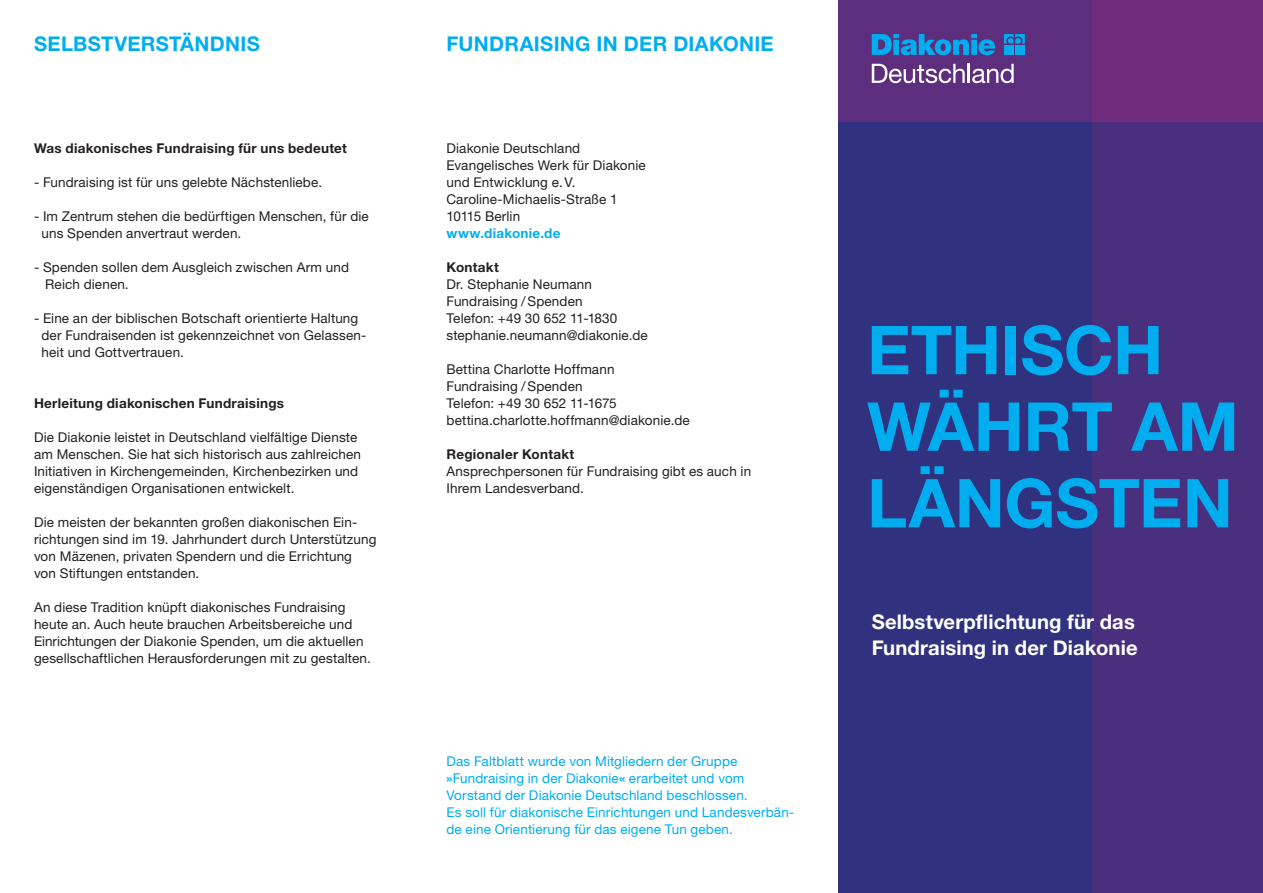
<style>
.page{position:relative;width:1263px;height:893px;background:#fff}
.page>*{position:absolute;margin:0;border:0;box-sizing:border-box;transform-origin:0 0}
.t1{font:700 67.5px/76.5px "Helvetica Neue LT Pro";letter-spacing:-.005em;color:#00aeef}
.t2{font:700 20.25px/25.5px "Helvetica Neue LT Pro";letter-spacing:.005em;color:#fff}
.t3{font:700 20.25px "Helvetica Neue LT Pro";letter-spacing:.015em;color:#00aeef}
.t4{font:13.5px/17px "Helvetica Neue LT Pro";letter-spacing:.01em;color:#231f20}
.t5{font:13.5px/17px "Helvetica Neue LT Pro";letter-spacing:.01em;color:#00aeef}
.t6{font:700 13.5px "Helvetica Neue LT Pro";letter-spacing:.02em;color:#231f20}
.t7{font:700 13.5px "Helvetica Neue LT Pro";letter-spacing:.02em;color:#00aeef}
.s1{font-weight:700}
</style>
<div class="page">
<div style="left:838px;top:119px;width:258px;height:774px;background:#30317f"></div>
<div style="left:838px;top:0;width:263px;height:121px;background:#5e2e7e"></div>
<svg style="left:872px;top:34px;width:123px;height:21px"></svg>
<svg style="left:1004px;top:34px;width:21px;height:10px"></svg>
<div style="left:1004px;top:45px;width:9px;height:10px;background:#00aeef"></div>
<div style="left:1015px;top:45px;width:10px;height:10px;background:#00aeef"></div>
<svg style="left:872px;top:64px;width:142px;height:19px"></svg>
<div style="left:1093px;top:119px;width:170px;height:774px;background:#48307e"></div>
<div style="left:1093px;top:0;width:170px;height:121px;background:#712c7d"></div>
<h2 class="t3" style="left:34px;top:31px;width:227px">SELBSTVERSTÄNDNIS</h2>
<h2 class="t3" style="left:446px;top:31px;width:329px">FUNDRAISING IN DER DIAKONIE</h2>
<p class="t6" style="left:34px;top:140px;width:314px">Was diakonisches Fundraising für uns bedeutet</p>
<p class="t4" style="left:34px;top:173px;width:290px">- Fundraising ist für uns gelebte Nächstenliebe.</p>
<p class="t4" style="left:42px;top:208px;width:329px;text-indent:-8px">- Im Zentrum stehen die bedürftigen Menschen, für die uns Spenden anvertraut werden.</p>
<p class="t4" style="left:45px;top:259px;width:305px;text-indent:-11px">- Spenden sollen dem Ausgleich zwischen Arm und<br>Reich dienen.</p>
<p class="t4" style="left:42px;top:310px;width:326px;text-indent:-8px">- Eine an der biblischen Botschaft orientierte Haltung der Fundraisenden ist gekennzeichnet von Gelassen&shy;heit und Gottvertrauen.</p>
<p class="t6" style="left:34px;top:395px;width:252px">Herleitung diakonischen Fundraisings</p>
<p class="t4" style="left:34px;top:429px;width:329px">Die Diakonie leistet in Deutschland vielfältige Dienste am Menschen. Sie hat sich historisch aus zahlreichen Initiativen in Kirchengemeinden, Kirchenbezirken und eigenständigen Organisationen entwickelt.</p>
<p class="t4" style="left:34px;top:514px;width:344px">Die meisten der bekannten großen diakonischen Ein&shy;richtungen sind im 19. Jahrhundert durch Unterstützung von Mäzenen, privaten Spendern und die Errichtung von Stiftungen entstanden.</p>
<p class="t4" style="left:34px;top:599px;width:338px">An diese Tradition knüpft diakonisches Fundraising heute an. Auch heute brauchen Arbeitsbereiche und Einrichtungen der Diakonie Spenden, um die aktuellen gesellschaftlichen Herausforderungen mit zu gestalten.</p>
<p class="t4" style="left:446px;top:140px;width:201px">Diakonie Deutschland<br>Evangelisches Werk für Diakonie und Entwicklung e.V.<br>Caroline-Michaelis-Straße 1<br>10115 Berlin</p>
<p class="t7" style="left:446px;top:225px;width:115px">www.diakonie.de</p>
<p class="t6" style="left:446px;top:259px;width:54px">Kontakt</p>
<p class="t4" style="left:446px;top:276px;width:203px">Dr. Stephanie Neumann<br>Fundraising /Spenden<br>Telefon: +49 30 652 11-1830 stephanie.neumann@diakonie.de</p>
<p class="t4" style="left:446px;top:361px;width:245px">Bettina Charlotte Hoffmann<br>Fundraising /Spenden<br>Telefon: +49 30 652 11-1675 bettina.charlotte.hoffmann@diakonie.de</p>
<p class="t6" style="left:446px;top:446px;width:129px">Regionaler Kontakt</p>
<p class="t4" style="left:446px;top:463px;width:306px">Ansprechpersonen für Fundraising gibt es auch in<br>Ihrem Landesverband.</p>
<p class="t5" style="left:446px;top:752px;width:349px">Das Faltblatt wurde von Mitgliedern der Gruppe <span class="s1">»</span>Fundraising in der Diakonie<span class="s1">«</span> erarbeitet und vom Vorstand der Diakonie Deutschland beschlossen.<br>Es soll für diakonische Einrichtungen und Landesverbän&shy;de eine Orientierung für das eigene Tun geben.</p>
<h1 class="t1" style="left:867px;top:310px;width:373px">ETHISCH<br>WÄHRT AM<br>LÄNGSTEN</h1>
<h2 class="t2" style="left:872px;top:609px;width:267px">Selbstverpflichtung für das<br>Fundraising in der Diakonie</h2>
</div>
